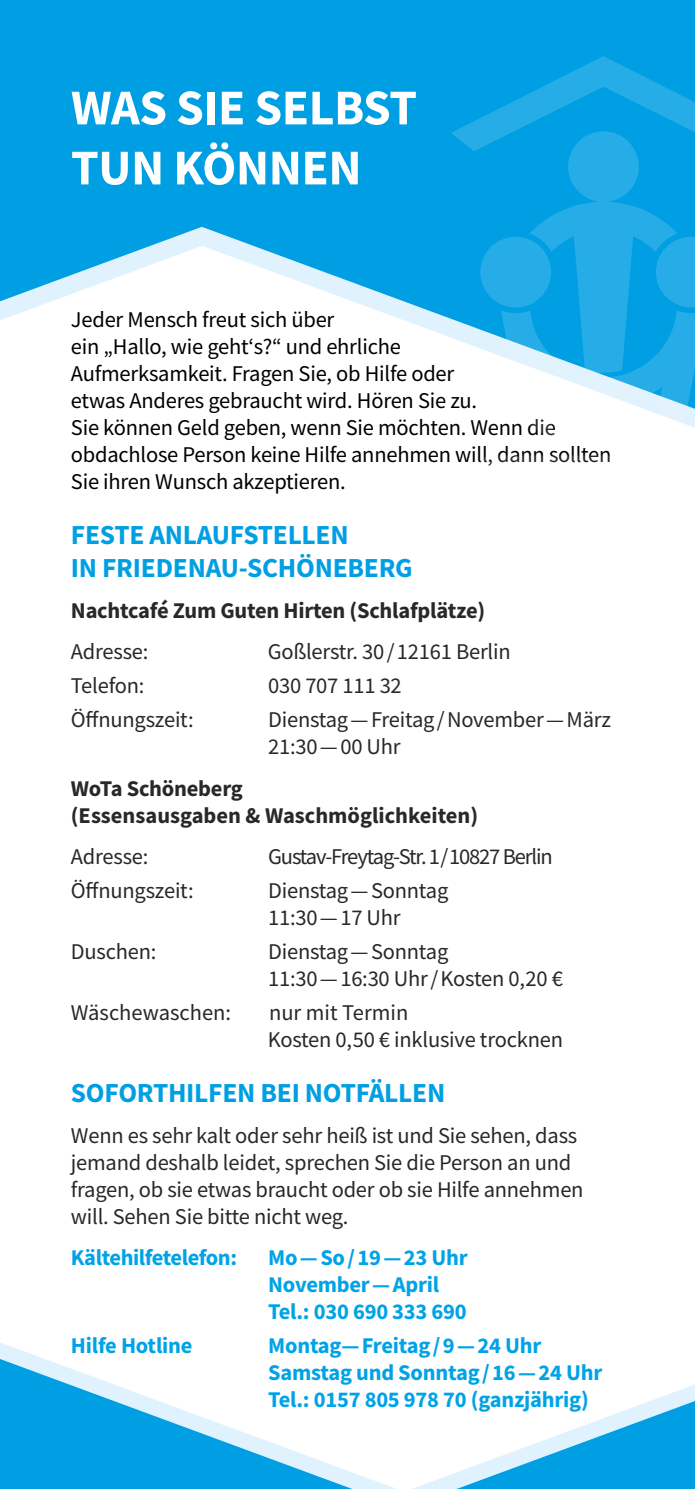
<style>
.page{position:relative;width:695px;height:1489px;background:#fff}
.page>*{position:absolute;margin:0;border:0;box-sizing:border-box;transform-origin:0 0}
.t1{font:700 50px/60px "Source Sans Pro";letter-spacing:-.01em;color:#fff}
.t2{font:700 27.5px/33px "Source Sans Pro";letter-spacing:-.01em;color:#009fe3}
.t3{font:22.5px/27px "Source Sans Pro";letter-spacing:-.01em;color:#282827}
.t4{font:22.5px/27px "Source Sans Pro";letter-spacing:-.01em;color:#000}
.t5{font:700 22.5px/27px "Source Sans Pro";letter-spacing:-.01em;color:#00a3e6}
.t6{font:700 22.5px/27px "Source Sans Pro";letter-spacing:-.01em;color:#282827}
.t7{font:22.5px "Source Sans Pro";letter-spacing:-.05em;color:#282827}
</style>
<div class="page">
<svg style="left:0;top:0;width:694px;height:338px;background:#2eb0e8"></svg>
<svg style="left:451px;top:56px;width:243px;height:371px;background:#37b3e9"></svg>
<svg style="left:0;top:1342px;width:394px;height:146px"></svg>
<svg style="left:415px;top:1385px;width:279px;height:103px"></svg>
<svg style="left:0;top:1358px;width:352px;height:130px;fill:#009fe3"></svg>
<h1 class="t1" style="left:71px;top:77px;width:347px">WAS SIE SELBST<br>TUN KÖNNEN</h1>
<p class="t4" style="left:71px;top:306px;width:542px">Jeder Mensch freut sich über<br>ein „Hallo, wie geht‘s?“ und ehrliche<br>Aufmerksamkeit. Fragen Sie, ob Hilfe oder<br>etwas Anderes gebraucht wird. Hören Sie zu.<br>Sie können Geld geben, wenn Sie möchten. Wenn die obdachlose Person keine Hilfe annehmen will, dann sollten Sie ihren Wunsch akzeptieren.</p>
<p class="t2" style="left:71px;top:517px;width:343px">FESTE ANLAUFSTELLEN<br>IN FRIEDENAU-SCHÖNEBERG</p>
<p class="t6" style="left:71px;top:596px;width:415px">Nachtcafé Zum Guten Hirten (Schlafplätze)</p>
<p class="t3" style="left:71px;top:638px;width:79px">Adresse:</p>
<p class="t3" style="left:268px;top:638px;width:244px">Goßlerstr. 30/12161 Berlin</p>
<p class="t3" style="left:71px;top:672px;width:75px">Telefon:</p>
<p class="t3" style="left:268px;top:672px;width:135px">030 707 111 32</p>
<p class="t3" style="left:71px;top:706px;width:124px">Öffnungszeit:</p>
<p class="t3" style="left:268px;top:706px;width:344px">Dienstag―Freitag/November―März<br>21:30―00 Uhr</p>
<p class="t6" style="left:71px;top:774px;width:408px">WoTa Schöneberg<br>(Essensausgaben &amp; Waschmöglichkeiten)</p>
<p class="t3" style="left:71px;top:842px;width:79px">Adresse:</p>
<p class="t7" style="left:268px;top:842px;width:286px">Gustav-Freytag-Str. 1/10827 Berlin</p>
<p class="t3" style="left:71px;top:876px;width:124px">Öffnungszeit:</p>
<p class="t3" style="left:268px;top:876px;width:182px">Dienstag―Sonntag<br>11:30―17 Uhr</p>
<p class="t3" style="left:71px;top:937px;width:87px">Duschen:</p>
<p class="t3" style="left:268px;top:937px;width:296px">Dienstag―Sonntag<br>11:30―16:30 Uhr/Kosten 0,20 €</p>
<p class="t3" style="left:71px;top:999px;width:162px">Wäschewaschen:</p>
<p class="t3" style="left:268px;top:999px;width:297px">nur mit Termin<br>Kosten 0,50 € inklusive trocknen</p>
<p class="t2" style="left:71px;top:1075px;width:376px">SOFORTHILFEN BEI NOTFÄLLEN</p>
<p class="t3" style="left:71px;top:1121px;width:514px">Wenn es sehr kalt oder sehr heiß ist und Sie sehen, dass jemand deshalb leidet, sprechen Sie die Person an und fragen, ob sie etwas braucht oder ob sie Hilfe annehmen will. Sehen Sie bitte nicht weg.</p>
<p class="t5" style="left:71px;top:1243px;width:168px">Kältehilfetelefon:</p>
<p class="t5" style="left:268px;top:1243px;width:201px">Mo―So/19―23 Uhr<br>November―April<br>Tel.: 030 690 333 690</p>
<p class="t5" style="left:71px;top:1331px;width:123px">Hilfe Hotline</p>
<p class="t5" style="left:268px;top:1331px;width:335px">Montag―Freitag/9―24 Uhr<br>Samstag und Sonntag/16―24 Uhr<br>Tel.: 0157 805 978 70 (ganzjährig)</p>
</div>
